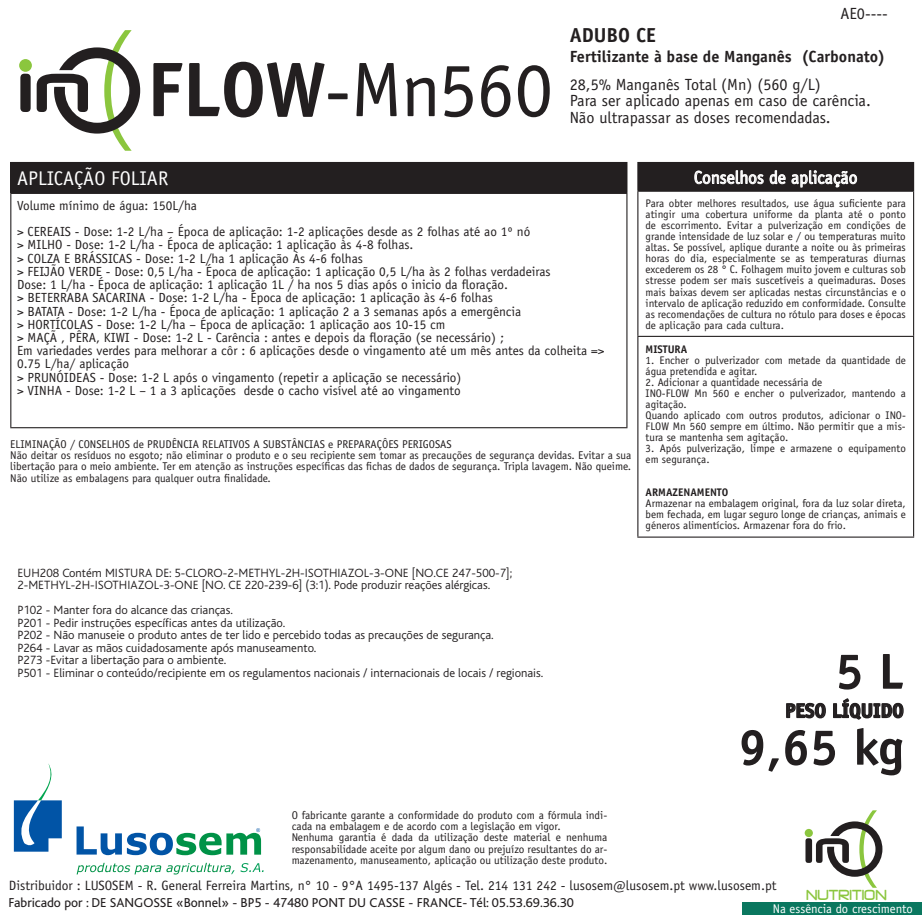
<style>
.page{position:relative;width:922px;height:922px;background:#fff}
.page>*{position:absolute;margin:0;border:0;box-sizing:border-box;transform-origin:0 0}
.t1{font:77.5px "Officina Sans";letter-spacing:-.02em;color:#231f20}
.t2{font:700 50.5px "Officina Sans";color:#231f20}
.t3{font:700 20.25px "Officina Sans";color:#231f20}
.t4{font:19.75px "Officina Sans";color:#fff}
.t5{font:700 19.75px "Officina Sans";color:#231f20}
.t6{font:17.75px "Officina Sans";color:#fff}
.t7{font:17.25px "Neuropol";color:#8bc63e;scale:.81 1}
.t8{font:16.25px/16.2px "Officina Sans";color:#231f20}
.t9{font:700 16.25px "Officina Sans";color:#231f20}
.t10{font:13.5px "Officina Sans";color:#231f20}
.t11{font:13.5px "Bliss";color:#231f20}
.t12{font:13.25px/13.2px "Officina Sans";color:#231f20}
.t13{font:12.75px "Officina Sans";color:#fff}
.t14{font:300 12.5px/12.5px "Bliss";color:#231f20}
.t15{font:11.25px/11.2px "Officina Sans";color:#231f20}
.t16{font:11px/11px "Officina Sans";color:#231f20}
.t17{font:700 11px "Officina Sans";color:#231f20}
.t18{font:9.5px "Officina Sans";letter-spacing:.1em;color:#fff;scale:1.1 1}
.s1{font-weight:700}
</style>
<div class="page">
<svg style="left:37px;top:30px;width:103px;height:121px"></svg>
<svg style="left:20px;top:74px;width:11px;height:38px"></svg>
<div style="left:19px;top:59px;width:13px;height:13px;background:#8bc63e;border-radius:50%"></div>
<div style="left:637px;top:162px;width:276px;height:29px;background:#231f20"></div>
<svg style="left:637px;top:163px;width:1px;height:28px"></svg>
<hr style="left:637px;top:191px;width:276px;height:1px;background:#231f20">
<hr style="left:637px;top:192px;width:1px;height:144px;background:#231f20">
<hr style="left:912px;top:192px;width:1px;height:144px;background:#231f20">
<hr style="left:637px;top:336px;width:276px;height:1px;background:#231f20">
<hr style="left:637px;top:337px;width:1px;height:199px;background:#231f20">
<hr style="left:912px;top:337px;width:1px;height:199px;background:#231f20">
<hr style="left:637px;top:536px;width:276px;height:1px;background:#231f20">
<svg style="left:694px;top:170px;width:8px;height:15px"></svg>
<div style="left:702px;top:174px;width:8px;height:10px;border:1px solid #fff;border-radius:50%"></div>
<div style="left:703px;top:175px;width:6px;height:8px;border:1px solid #fff;border-radius:50%"></div>
<svg style="left:711px;top:170px;width:37px;height:15px"></svg>
<div style="left:748px;top:174px;width:8px;height:10px;border:1px solid #fff;border-radius:50%"></div>
<div style="left:750px;top:175px;width:5px;height:8px;border:1px solid #fff;border-radius:50%"></div>
<svg style="left:756px;top:170px;width:92px;height:18px"></svg>
<div style="left:848px;top:174px;width:8px;height:10px;border:1px solid #fff;border-radius:50%"></div>
<div style="left:850px;top:175px;width:5px;height:8px;border:1px solid #fff;border-radius:50%"></div>
<svg style="left:805px;top:810px;width:77px;height:77px"></svg>
<svg style="left:804px;top:828px;width:8px;height:8px"></svg>
<div style="left:741px;top:902px;width:180px;height:12px;background:#0a775f"></div>
<div style="left:11px;top:162px;width:615px;height:31px;background:#231f20"></div>
<hr style="left:10px;top:162px;width:617px;height:1px;background:#231f20">
<hr style="left:10px;top:163px;width:1px;height:30px;background:#231f20">
<hr style="left:626px;top:163px;width:1px;height:30px;background:#231f20">
<hr style="left:10px;top:193px;width:617px;height:1px;background:#231f20">
<hr style="left:10px;top:194px;width:1px;height:233px;background:#231f20">
<hr style="left:626px;top:194px;width:1px;height:233px;background:#231f20">
<hr style="left:10px;top:427px;width:617px;height:1px;background:#231f20">
<svg style="left:786px;top:702px;width:40px;height:17px"></svg>
<svg style="left:833px;top:698px;width:71px;height:22px"></svg>
<svg style="left:77px;top:862px;width:186px;height:12px"></svg>
<svg style="left:14px;top:763px;width:48px;height:88px"></svg>
<svg style="left:76px;top:826px;width:185px;height:29px"></svg>
<h1 class="t1" style="left:147px;top:45px;width:408px"><span class="s1">FLOW</span>-Mn560</h1>
<h3 class="t8" style="left:840px;top:6px;width:49px">AE0----</h3>
<h3 class="t3" style="left:569px;top:23px;width:88px">ADUBO CE</h3>
<h3 class="t9" style="left:569px;top:46px;width:317px">Fertilizante à base de Manganês (Carbonato)</h3>
<h3 class="t8" style="left:569px;top:76px;width:303px">28,5% Manganês Total (Mn) (560 g/L)<br>Para ser aplicado apenas em caso de carência.<br>Não ultrapassar as doses recomendadas.</h3>
<h3 class="t4" style="left:17px;top:167px;width:153px">APLICAÇÃO FOLIAR</h3>
<p class="t12" style="left:17px;top:192px;width:514px;line-height:26.5px">Volume mínimo de água: 150L/ha<br>&gt; CEREAIS - Dose: 1-2 L/ha – Época de aplicação: 1-2 aplicações desde as 2 folhas até ao 1º nó</p>
<p class="t12" style="left:17px;top:238px;width:588px">&gt; MILHO - Dose: 1-2 L/ha - Época de aplicação: 1 aplicação às 4-8 folhas.<br>&gt; COLZA E BRÁSSICAS - Dose: 1-2 L/ha 1 aplicação Às 4-6 folhas<br>&gt; FEIJÃO VERDE - Dose: 0,5 L/ha - Época de aplicação: 1 aplicação 0,5 L/ha às 2 folhas verdadeiras<br>Dose: 1 L/ha - Época de aplicação: 1 aplicação 1L / ha nos 5 dias após o inicio da floração.<br>&gt; BETERRABA SACARINA - Dose: 1-2 L/ha - Época de aplicação: 1 aplicação às 4-6 folhas<br>&gt; BATATA - Dose: 1-2 L/ha - Época de aplicação: 1 aplicação 2 a 3 semanas após a emergência<br>&gt; HORTÍCOLAS - Dose: 1-2 L/ha – Época de aplicação: 1 aplicação aos 10-15 cm<br>&gt; MAÇÃ , PÊRA, KIWI - Dose: 1-2 L - Carência : antes e depois da floração (se necessário) ;<br>Em variedades verdes para melhorar a côr : 6 aplicações desde o vingamento até um mês antes da colheita =&gt; 0.75 L/ha/ aplicação<br>&gt; PRUNÓIDEAS - Dose: 1-2 L após o vingamento (repetir a aplicação se necessário)<br>&gt; VINHA - Dose: 1-2 L – 1 a 3 aplicações desde o cacho visível até ao vingamento</p>
<p class="t15" style="left:10px;top:438px;width:622px">ELIMINAÇÃO / CONSELHOS de PRUDÊNCIA RELATIVOS A SUBSTÂNCIAS e PREPARAÇÔES PERIGOSAS<br>Não deitar os resíduos no esgoto; não eliminar o produto e o seu recipiente sem tomar as precauções de segurança devidas. Evitar a sua libertação para o meio ambiente. Ter em atenção as instruções específicas das fichas de dados de segurança. Tripla lavagem. Não queime.<br>Não utilize as embalagens para qualquer outra finalidade.</p>
<p class="t14" style="left:17px;top:566px;width:496px">EUH208 Contém MISTURA DE: 5-CLORO-2-METHYL-2H-ISOTHIAZOL-3-ONE [NO.CE 247-500-7];<br>2-METHYL-2H-ISOTHIAZOL-3-ONE [NO. CE 220-239-6] (3:1). Pode produzir reações alérgicas.</p>
<p class="t14" style="left:17px;top:603px;width:527px">P102 - Manter fora do alcance das crianças.<br>P201 - Pedir instruções específicas antes da utilização.<br>P202 - Não manuseie o produto antes de ter lido e percebido todas as precauções de segurança.<br>P264 - Lavar as mãos cuidadosamente após manuseamento.<br>P273 -Evitar a libertação para o ambiente.<br>P501 - Eliminar o conteúdo/recipiente em os regulamentos nacionais / internacionais de locais / regionais.</p>
<p class="t15" style="left:291px;top:809px;width:317px">O fabricante garante a conformidade do produto com a fórmula indi&shy;cada na embalagem e de acordo com a legislação em vigor.<br>Nenhuma garantia é dada da utilização deste material e nenhuma responsabilidade aceite por algum dano ou prejuízo resultantes do ar&shy;mazenamento, manuseamento, aplicação ou utilização deste produto.</p>
<h3 class="t6" style="left:693px;top:167px;width:165px">Conselhos de aplicação</h3>
<p class="t16" style="left:645px;top:198px;width:262px;text-align:justify">Para obter melhores resultados, use água suficiente para atingir uma cobertura uniforme da planta até o ponto de escorrimento. Evitar a pulverização em condições de grande intensidade de luz solar e / ou temperaturas muito altas. Se possível, aplique durante a noite ou às primeiras horas do dia, especialmente se as temperaturas diurnas excederem os 28 ° C. Folhagem muito jovem e culturas sob stresse podem ser mais suscetíveis a queimaduras. Doses mais baixas devem ser aplicadas nestas circunstâncias e o intervalo de aplicação reduzido em conformidade. Consulte as recomendações de cultura no rótulo para doses e épocas de aplicação para cada cultura.</p>
<p class="t17" style="left:645px;top:342px;width:43px">MISTURA</p>
<p class="t16" style="left:645px;top:354px;width:262px">1. Encher o pulverizador com metade da quantidade de água pretendida e agitar.</p>
<p class="t16" style="left:645px;top:376px;width:262px">2. Adicionar a quantidade necessária de<br>INO-FLOW Mn 560 e encher o pulverizador, mantendo a agitação.<br>Quando aplicado com outros produtos, adicionar o INO-FLOW Mn 560 sempre em último. Não permitir que a mis&shy;tura se mantenha sem agitação.</p>
<p class="t16" style="left:645px;top:443px;width:262px">3. Após pulverização, limpe e armazene o equipamento em segurança.</p>
<p class="t17" style="left:645px;top:485px;width:84px">ARMAZENAMENTO</p>
<p class="t16" style="left:645px;top:498px;width:262px;text-align:justify">Armazenar na embalagem original, fora da luz solar direta, bem fechada, em lugar seguro longe de crianças, animais e géneros alimentícios. Armazenar fora do frio.</p>
<h2 class="t2" style="left:835px;top:639px;width:70px">5 L</h2>
<h3 class="t5" style="left:785px;top:698px;width:120px">PESO LÍQUIDO</h3>
<h2 class="t2" style="left:738px;top:715px;width:167px">9,65 kg</h2>
<p class="t10" style="left:9px;top:876px;width:769px">Distribuidor : LUSOSEM - R. General Ferreira Martins, n° 10 - 9°A 1495-137 Algés - Tel. 214 131 242 - lusosem@lusosem.pt www.lusosem.pt</p>
<p class="t11" style="left:8px;top:895px;width:567px">Fabricado por : DE SANGOSSE «Bonnel» - BP5 - 47480 PONT DU CASSE - FRANCE- Tél: 05.53.69.36.30</p>
<h3 class="t7" style="left:806px;top:885px;width:101px">NUTRITION</h3>
<p class="t13" style="left:772px;top:900px;width:141px">Na essência do crescimento</p>
<p class="t18" style="left:752px;top:902px;width:125px">Au cœur de la croissance !</p>
</div>
